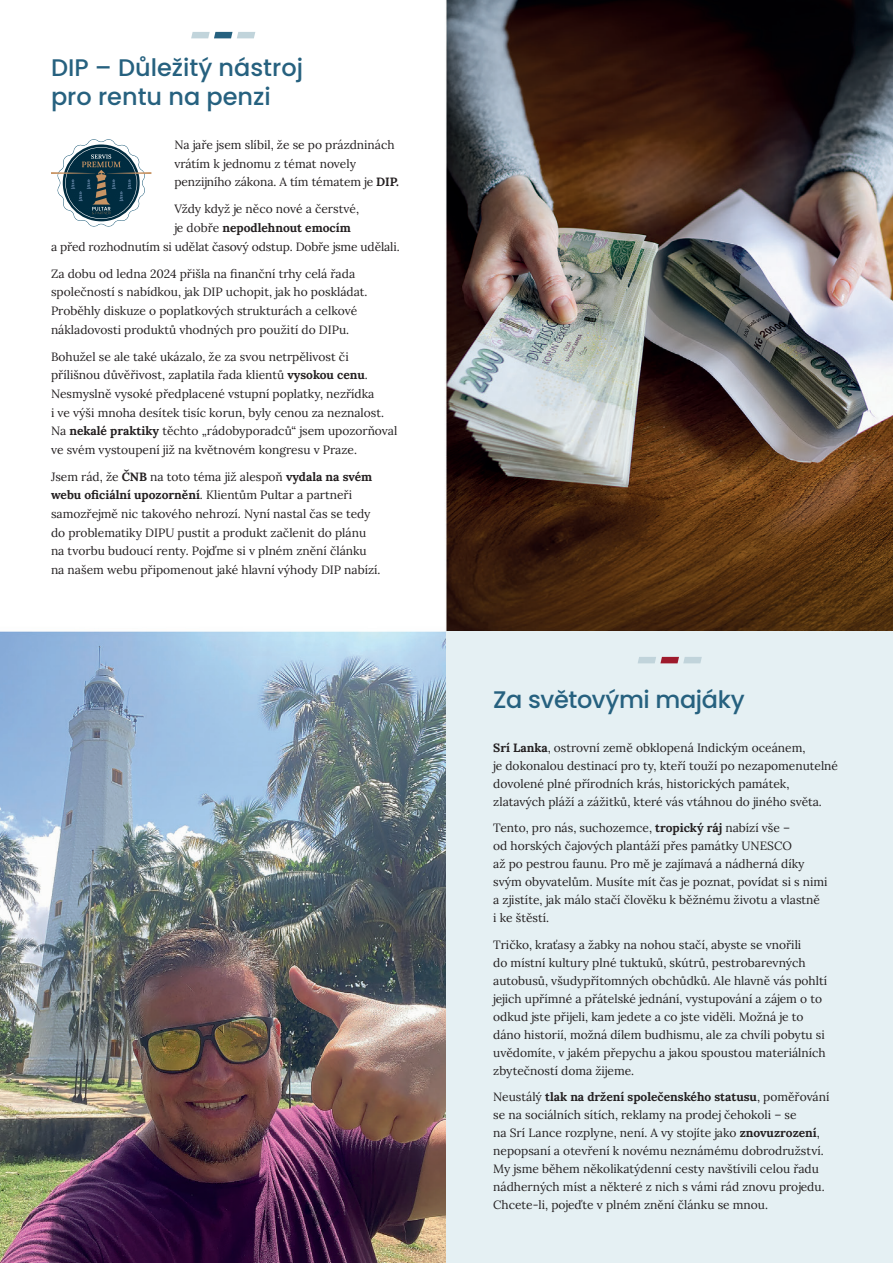
<style>
.page{position:relative;width:893px;height:1263px;background:#fff}
.page>*{position:absolute;margin:0;border:0;box-sizing:border-box;transform-origin:0 0}
.t1{font:500 24px/28.8px "Poppins";color:#26617f}
.t2{font:12px/18px "Lora";color:#231f20}
.t3{font:700 12px "Lora";color:#231f20}
.s1{font-weight:700}
.s2{font-weight:400}
</style>
<div class="page">
<img style="left:0;top:0;width:893px;height:1263px">
<div style="left:447px;top:632px;width:446px;height:631px;background:#e5f0f3"></div>
<svg style="left:191px;top:32px;width:64px;height:6px"></svg>
<svg style="left:638px;top:657px;width:64px;height:6px"></svg>
<svg style="left:51px;top:139px;width:100px;height:87px"></svg>
<h1 class="t1" style="left:51px;top:54px;width:254px">DIP – Důležitý nástroj pro rentu na penzi</h1>
<p class="t2" style="left:174px;top:135px;width:226px;line-height:18.6px">Na jaře jsem slíbil, že se po prázdninách vrátím k jednomu z témat novely penzijního zákona. A tím tématem je <span class="s1">DIP.</span></p>
<p class="t2" style="left:174px;top:199px;width:186px">Vždy když je něco nové a čerstvé,</p>
<p class="t3" style="left:174px;top:219px;width:178px"><span class="s2">je dobře</span> nepodlehnout emocím</p>
<p class="t2" style="left:51px;top:237px;width:350px">a před rozhodnutím si udělat časový odstup. Dobře jsme udělali.</p>
<p class="t2" style="left:51px;top:263px;width:318px;line-height:18.6px">Za dobu od ledna 2024 přišla na finanční trhy celá řada společností s nabídkou, jak DIP uchopit, jak ho poskládat.<br>Proběhly diskuze o poplatkových strukturách a celkové nákladovosti produktů vhodných pro použití do DIPu.</p>
<p class="t2" style="left:51px;top:346px;width:348px;line-height:18.6px">Bohužel se ale také ukázalo, že za svou netrpělivost či přílišnou důvěřivost, zaplatila řada klientů <span class="s1">vysokou cenu</span>.<br>Nesmyslně vysoké předplacené vstupní poplatky, nezřídka<br>i ve výši mnoha desítek tisíc korun, byly cenou za neznalost.<br>Na <span class="s1">nekalé praktiky</span> těchto „rádobyporadců“ jsem upozorňoval ve svém vystoupení již na květnovém kongresu v Praze.</p>
<p class="t2" style="left:51px;top:466px;width:331px;line-height:18.6px">Jsem rád, že <span class="s1">ČNB</span> na toto téma již alespoň <span class="s1">vydala na svém webu oficiální upozornění</span>. Klientům Pultar a partneři samozřejmě nic takového nehrozí. Nyní nastal čas se tedy do problematiky DIPU pustit a produkt začlenit do plánu na tvorbu budoucí renty. Pojďme si v plném znění článku na našem webu připomenout jaké hlavní výhody DIP nabízí.</p>
<h1 class="t1" style="left:493px;top:685px;width:253px">Za světovými majáky</h1>
<p class="t2" style="left:493px;top:738px;width:346px"><span class="s1">Srí Lanka</span>, ostrovní země obklopená Indickým oceánem,<br>je dokonalou destinací pro ty, kteří touží po nezapomenutelné dovolené plné přírodních krás, historických památek, zlatavých pláží a zážitků, které vás vtáhnou do jiného světa.</p>
<p class="t2" style="left:493px;top:818px;width:336px">Tento, pro nás, suchozemce, <span class="s1">tropický ráj</span> nabízí vše –<br>od horských čajových plantáží přes památky UNESCO<br>až po pestrou faunu. Pro mě je zajímavá a nádherná díky svým obyvatelům. Musíte mít čas je poznat, povídat si s nimi a zjistíte, jak málo stačí člověku k běžnému životu a vlastně<br>i ke štěstí.</p>
<p class="t2" style="left:493px;top:935px;width:335px">Tričko, kraťasy a žabky na nohou stačí, abyste se vnořili<br>do místní kultury plné tuktuků, skútrů, pestrobarevných autobusů, všudypřítomných obchůdků. Ale hlavně vás pohltí jejich upřímné a přátelské jednání, vystupování a zájem o to odkud jste přijeli, kam jedete a co jste viděli. Možná je to dáno historií, možná dílem budhismu, ale za chvíli pobytu si uvědomíte, v jakém přepychu a jakou spoustou materiálních zbytečností doma žijeme.</p>
<p class="t2" style="left:493px;top:1087px;width:338px">Neustálý <span class="s1">tlak na držení společenského statusu</span>, poměřování se na sociálních sítích, reklamy na prodej čehokoli – se<br>na Srí Lance rozplyne, není. A vy stojíte jako <span class="s1">znovuzrození</span>, nepopsaní a otevření k novému neznámému dobrodružství.<br>My jsme během několikatýdenní cesty navštívili celou řadu nádherných míst a některé z nich s vámi rád znovu projedu.<br>Chcete-li, pojeďte v plném znění článku se mnou.</p>
</div>
